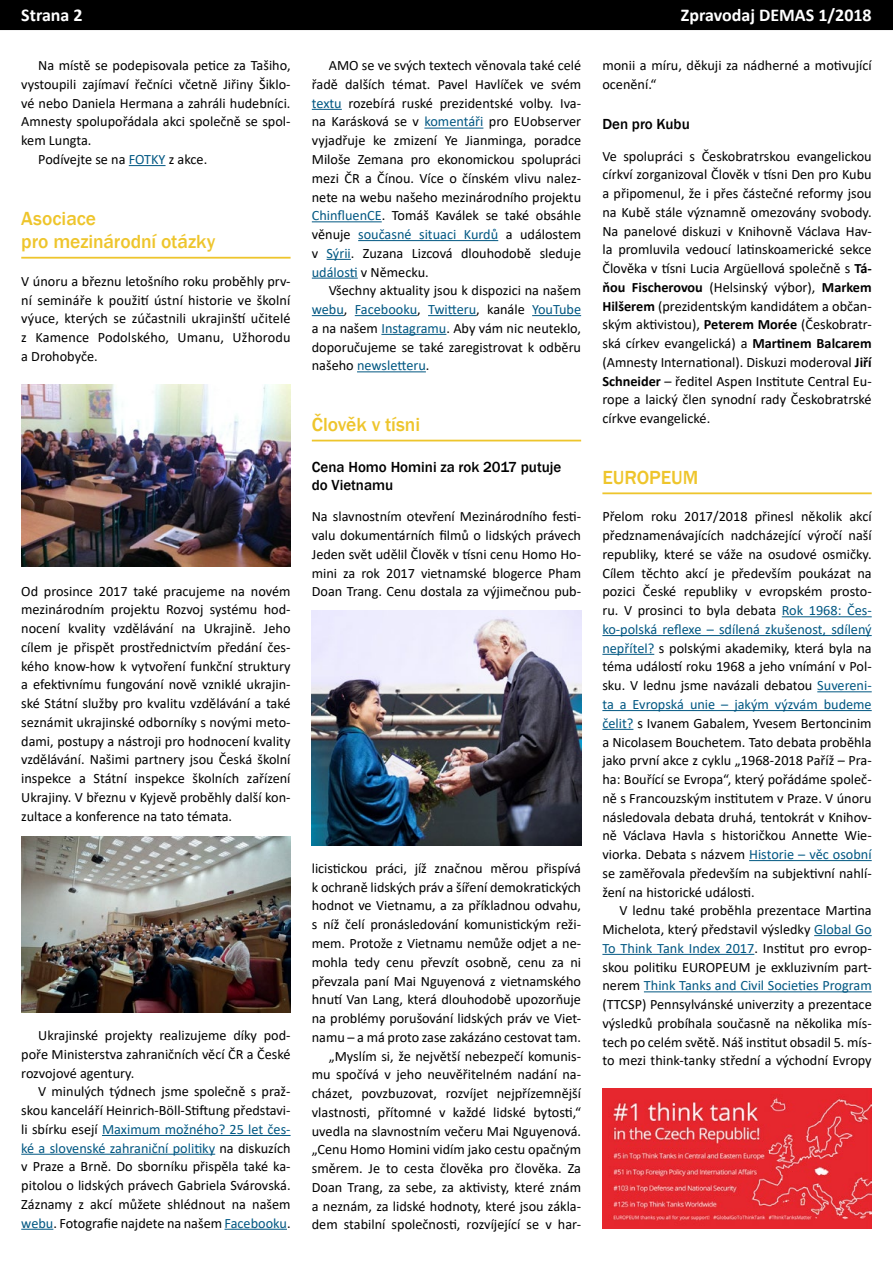
<style>
.page{position:relative;width:893px;height:1263px;background:#fff}
.page>*{position:absolute;margin:0;border:0;box-sizing:border-box;transform-origin:0 0}
.t1{font:500 19.5px/23.4px "Franklin Gothic";letter-spacing:-.005em;color:#eec52c}
.t2{font:700 18px "Calibri";color:#fff}
.t3{font:500 15px/18.8px "Franklin Gothic";color:#000}
.t4{font:14.25px/18.8px "Calibri";color:#000;text-align:justify}
.s1{color:#015782}
.s2{font-weight:700}
</style>
<div class="page">
<div style="left:1px;top:1px;width:891px;height:28px;background:#000"></div>
<div style="left:0;top:0;width:893px;height:30px;border:2px solid #000"></div>
<hr style="left:129px;top:165px;width:37px;height:1px;background:#015782">
<hr style="left:21px;top:257px;width:270px;height:2px;background:#eec52c">
<hr style="left:102px;top:1135px;width:189px;height:1px;background:#015782">
<hr style="left:21px;top:1154px;width:194px;height:1px;background:#015782">
<hr style="left:21px;top:1229px;width:32px;height:1px;background:#015782">
<hr style="left:225px;top:1229px;width:62px;height:1px;background:#015782">
<hr style="left:312px;top:109px;width:30px;height:1px;background:#015782">
<hr style="left:424px;top:128px;width:59px;height:1px;background:#015782">
<hr style="left:312px;top:221px;width:70px;height:1px;background:#015782">
<hr style="left:358px;top:240px;width:140px;height:1px;background:#015782">
<svg style="left:327px;top:259px;width:24px;height:1px"></svg>
<hr style="left:312px;top:278px;width:46px;height:1px;background:#015782">
<hr style="left:312px;top:315px;width:32px;height:1px;background:#015782">
<hr style="left:355px;top:315px;width:62px;height:1px;background:#015782">
<hr style="left:428px;top:315px;width:48px;height:1px;background:#015782">
<hr style="left:532px;top:315px;width:49px;height:1px;background:#015782">
<hr style="left:381px;top:334px;width:65px;height:1px;background:#015782">
<hr style="left:357px;top:371px;width:69px;height:1px;background:#015782">
<hr style="left:312px;top:440px;width:269px;height:1px;background:#eec52c">
<hr style="left:602px;top:492px;width:270px;height:2px;background:#eec52c">
<hr style="left:782px;top:616px;width:90px;height:1px;background:#015782">
<hr style="left:602px;top:635px;width:270px;height:1px;background:#015782">
<hr style="left:602px;top:654px;width:52px;height:1px;background:#015782">
<hr style="left:817px;top:691px;width:55px;height:1px;background:#015782">
<hr style="left:602px;top:710px;width:270px;height:1px;background:#015782">
<hr style="left:602px;top:729px;width:31px;height:1px;background:#015782">
<hr style="left:749px;top:860px;width:123px;height:1px;background:#015782">
<hr style="left:814px;top:935px;width:58px;height:1px;background:#015782">
<hr style="left:602px;top:954px;width:152px;height:1px;background:#015782">
<hr style="left:644px;top:991px;width:228px;height:1px;background:#015782">
<img style="left:21px;top:385px;width:269px;height:182px">
<img style="left:21px;top:837px;width:270px;height:176px">
<img style="left:312px;top:610px;width:269px;height:236px">
<img style="left:602px;top:1088px;width:269px;height:141px">
<p class="t2" style="left:21px;top:3px;width:63px">Strana 2</p>
<p class="t2" style="left:681px;top:3px;width:192px">Zpravodaj DEMAS 1/2018</p>
<p class="t4" style="left:38px;top:56px;width:254px">Na místě se podepisovala petice za Tašiho,</p>
<p class="t4" style="left:21px;top:75px;width:271px">vystoupili zajímaví řečníci včetně Jiřiny Šiklo-</p>
<p class="t4" style="left:21px;top:93px;width:271px">vé nebo Daniela Hermana a zahráli hudebníci.</p>
<p class="t4" style="left:21px;top:112px;width:271px">Amnesty spolupořádala akci společně se spol-</p>
<p class="t4" style="left:21px;top:131px;width:72px">kem Lungta.</p>
<p class="t4" style="left:38px;top:150px;width:171px">Podívejte se na <span class="s1">FOTKY</span> z akce.</p>
<p class="t4" style="left:312px;top:56px;width:271px;text-align:left;text-indent:17px">AMO se ve svých textech vě novala také celé řadě dalších té mat. Pavel Havlíček ve své m <span class="s1">textu</span> rozebírá ruské prezidentské volby. Iva&shy;na Karásková se v <span class="s1">komentáři</span> pro EUobserver vyjadřuje ke zmizení Ye Jianminga, poradce Miloše Zemana pro ekonomickou spolupráci mezi ČR a Čínou. Více o čínském vlivu nalez&shy;nete na webu našeho mezinárodního projektu <span class="s1">ChinfluenCE</span>. Tomáš Kaválek se také obsáhle věnuje <span class="s1">současné situaci Kurdů</span> a událostem v <span class="s1">Sýrii</span>. Zuzana Lizcová dlouhodobě sleduje <span class="s1">události</span> v Německu.</p>
<p class="t4" style="left:312px;top:281px;width:271px;text-indent:17px">Všechny aktuality jsou k dispozici na našem <span class="s1">webu</span>, <span class="s1">Facebooku</span>, <span class="s1">Twitteru</span>, kaná le <span class="s1">YouTube </span>a na našem <span class="s1">Instagramu</span>. Aby vá m nic neuteklo, doporučujeme se také zaregistrovat k odbě ru našeho <span class="s1">newsletteru</span>.</p>
<p class="t4" style="left:602px;top:56px;width:271px">monii a míru, děkuji za nádherné a motivující ocenění.“</p>
<p class="t3" style="left:602px;top:115px;width:89px">Den pro Kubu</p>
<p class="t4" style="left:602px;top:146px;width:271px">Ve spolupráci s Českobratrskou evangelickou církví zorganizoval Člověk v tísni Den pro Kubu a připomenul, že i přes částečné reformy jsou na Kubě stále významně omezovány svobody.<br>Na panelové diskuzi v Knihovně Václava Hav&shy;la promluvila vedoucí latinskoamerické sekce Člověka v tísni Lucia Argüellová společně s <span class="s2">Tá&shy;ňou Fischerovou</span> (Helsinský výbor), <span class="s2">Markem Hilšerem</span> (prezidentským kandidátem a občan&shy;ským aktivistou), <span class="s2">Peterem Morée</span> (Českobratr&shy;ská církev evangelická) a <span class="s2">Martinem Balcarem </span>(Amnesty International). Diskuzi moderoval <span class="s2">Jiří Schneider</span> – ředitel Aspen Institute Central Eu&shy;rope a laický člen synodní rady Českobratrské církve evangelické.</p>
<h1 class="t1" style="left:21px;top:207px;width:196px">Asociace<br>pro mezinárodní otázky</h1>
<p class="t4" style="left:21px;top:271px;width:271px">V únoru a březnu letošního roku proběhly prv&shy;ní semináře k použití ústní historie ve školní výuce, kterých se zúčastnili ukrajinští učitelé z Kamence Podolského, Umanu, Užhorodu a Drohobyče.</p>
<h1 class="t1" style="left:312px;top:413px;width:110px">Člověk v tísni</h1>
<p class="t3" style="left:312px;top:457px;width:251px">Cena Homo Homini za rok 2017 putuje do Vietnamu</p>
<p class="t4" style="left:312px;top:507px;width:271px">Na slavnostním otevření Mezinárodního festi&shy;valu dokumentárních filmů o lidských právech Jeden svět udělil Člověk v tísni cenu Homo Ho&shy;mini za rok 2017 vietnamské blogerce Pham Doan Trang. Cenu dostala za výjimečnou pub-</p>
<h1 class="t1" style="left:602px;top:466px;width:97px">EUROPEUM</h1>
<p class="t4" style="left:602px;top:507px;width:271px">Přelom roku 2017/2018 přinesl několik akcí předznamenávajících nadcházející výročí naší republiky, které se váže na osudové osmičky.<br>Cílem těchto akcí je především poukázat na pozici České republiky v evropském prosto&shy;ru. V prosinci to byla debata <span class="s1">Rok 1968: Čes&shy;ko-polská reflexe – sdílená zkušenost, sdílený nepřítel?</span> s polskými akademiky, která byla na téma událostí roku 1968 a jeho vnímání v Pol&shy;sku. V lednu jsme navázali debatou <span class="s1">Suvereni&shy;ta a Evropská unie – jakým výzvám budeme čelit?</span> s Ivanem Gabalem, Yvesem Bertoncinim a Nicolasem Bouchetem. Tato debata proběhla jako první akce z cyklu „1968-2018 Paříž – Pra&shy;ha: Bouřící se Evropa“, který pořádáme společ&shy;ně s Francouzským institutem v Praze. V únoru následovala debata druhá, tentokrát v Knihov&shy;ně Václava Havla s historičkou Annette Wie&shy;viorka. Debata s názvem <span class="s1">Historie – věc osobní </span>se zaměřovala především na subjektivní nahlí&shy;žení na historické události.</p>
<p class="t4" style="left:602px;top:901px;width:271px;text-indent:17px">V lednu také proběhla prezentace Martina Michelota, který představil výsledky <span class="s1">Global Go To Think Tank Index 2017</span>. Institut pro evrop&shy;skou politiku EUROPEUM je exkluzivním part&shy;nerem <span class="s1">Think Tanks and Civil Societies Program </span>(TTCSP) Pennsylvánské univerzity a prezentace výsledků probíhala současně na několika mís&shy;tech po celém světě. Náš institut obsadil 5. mís&shy;to mezi think-tanky střední a východní Evropy</p>
<p class="t4" style="left:21px;top:581px;width:271px">Od prosince 2017 také pracujeme na novém mezinárodním projektu Rozvoj systému hod&shy;nocení kvality vzdělávání na Ukrajině. Jeho cílem je přispět prostřednictvím předání čes&shy;kého know-how k vytvoření funkční struktury a efektivnímu fungování nově vzniklé ukrajin&shy;ské Státní služby pro kvalitu vzdělávání a také seznámit ukrajinské odborníky s novými meto&shy;dami, postupy a nástroji pro hodnocení kvality vzdělávání. Našimi partnery jsou Česká školní inspekce a Státní inspekce školních zařízení Ukrajiny. V březnu v Kyjevě proběhly další kon&shy;zultace a konference na tato témata.</p>
<p class="t4" style="left:312px;top:858px;width:271px;text-align:right">licistickou práci, jíž značnou měrou přispívá k ochraně lidských práv a šíření demokratických hodnot ve Vietnamu, a za příkladnou odvahu, s níž čelí pronásledování komunistickým reži&shy;mem. Protože z Vietnamu nemůže odjet a ne&shy;mohla tedy cenu převzít osobně, cenu za ni převzala paní Mai Nguyenová z vietnamského hnutí Van Lang, která dlouhodobě upozorňuje na problémy porušování lidských práv ve Viet&shy;namu – a má proto zase zakázáno cestovat tam. „Myslím si, že největší nebezpečí komunis&shy;mu spočívá v jeho neuvěřitelném nadání na&shy;cházet, povzbuzovat, rozvíjet nejpřízemnější vlastnosti, přítomné v každé lidské bytosti,“ uvedla na slavnostním večeru Mai Nguyenová. „Cenu Homo Homini vidím jako cestu opačným směrem. Je to cesta člověka pro člověka. Za Doan Trang, za sebe, za aktivisty, které znám a neznám, za lidské hodnoty, které jsou zákla&shy;dem stabilní společnosti, rozvíjející se v har-</p>
<p class="t4" style="left:21px;top:1026px;width:271px;text-indent:17px">Ukrajinské projekty realizujeme díky pod&shy;poře Ministerstva zahraničních věcí ČR a České rozvojové agentury.</p>
<p class="t4" style="left:21px;top:1082px;width:271px;text-indent:17px">V minulých týdnech jsme společně s praž&shy;skou kanceláří Heinrich-Böll-Stiftung představi&shy;li sbírku esejí <span class="s1">Maximum možného? 25 let čes&shy;ké a slovenské zahraniční politiky</span> na diskuzích v Praze a Brně. Do sborníku přispěla také ka&shy;pitolou o lidských právech Gabriela Svárovská.<br>Záznamy z akcí můžete shlédnout na našem <span class="s1">webu</span>. Fotografie najdete na našem <span class="s1">Facebooku</span>.</p>
</div>
